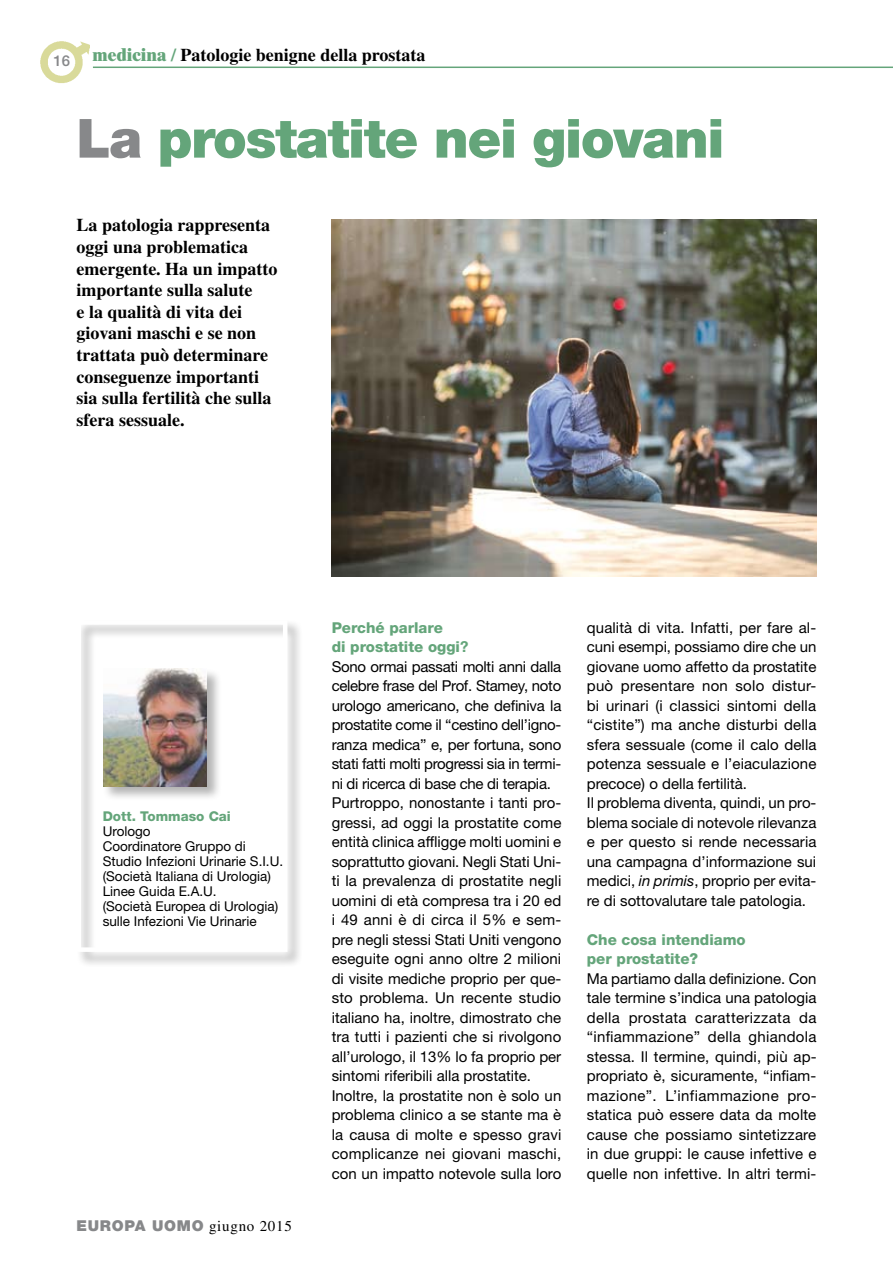
<style>
.page{position:relative;width:893px;height:1263px;background:#fff}
.page>*{position:absolute;margin:0;border:0;box-sizing:border-box;transform-origin:0 0}
.t1{font:900 54px "Helvetica Neue LT Std";letter-spacing:-.025em;color:#64a57a}
.t2{font:700 18px/21.6px "Times LT Std";color:#000}
.t3{font:15px/19.5px "Helvetica Neue LT Std";color:#000}
.t4{font:800 15px/19.5px "Helvetica Neue LT Std";color:#64a57a}
.t5{font:900 15px "Helvetica Neue LT Std";letter-spacing:.05em;color:#87888a}
.t6{font:13.5px/15px "Helvetica Neue LT Std";color:#000}
.t7{font:800 13.5px "Helvetica Neue LT Std";color:#64a57a}
.s1{font-weight:800;color:#64a57a}
.s2{color:#64a57a}
.s3{color:#87888a}
.s4{font-family:"Times LT Std";font-weight:400;color:#000}
.s5{font-weight:700;color:#64a57a}
.s6{font-style:italic}
</style>
<div class="page">
<img style="left:40px;top:41px;width:49px;height:42px">
<hr style="left:93px;top:67px;width:800px;height:1px;background:#64a57a">
<div style="left:76px;top:619px;width:233px;height:355px;background:#000;opacity:.3"></div>
<div style="left:103px;top:668px;width:125px;height:141px;background:#000;opacity:.3"></div>
<img style="left:103px;top:669px;width:103px;height:117px">
<img style="left:332px;top:219px;width:484px;height:357px">
<p class="t2" style="left:53px;top:44px;width:374px"><sub>16</sub> <span class="s1">medicina</span> <span class="s2">/</span> Patologie benigne della prostata</p>
<h1 class="t1" style="left:77px;top:106px;width:649px"><span class="s3">La</span> prostatite nei giovani</h1>
<p class="t2" style="left:77px;top:214px;width:202px">La patologia rappresenta oggi una problematica emergente. Ha un impatto importante sulla salute<br>e la qualità di vita dei giovani maschi e se non trattata può determinare conseguenze importanti sia sulla fertilità che sulla sfera sessuale.</p>
<p class="t7" style="left:103px;top:808px;width:130px">Dott. Tommaso Cai</p>
<p class="t6" style="left:103px;top:823px;width:182px">Urologo<br>Coordinatore Gruppo di<br>Studio Infezioni Urinarie S.I.U. (Società Italiana di Urologia)<br>Linee Guida E.A.U.<br>(Società Europea di Urologia) sulle Infezioni Vie Urinarie</p>
<p class="t5" style="left:77px;top:1216px;width:217px">EUROPA UOMO <span class="s4">giugno 2015</span></p>
<p class="t3" style="left:332px;top:618px;width:231px"><span class="s1">Perché parlare<br>di prostatite oggi</span><span class="s5">?<br></span>Sono ormai passati molti anni dalla celebre frase del Prof. Stamey, noto urologo americano, che definiva la prostatite come il “cestino dell’igno&shy;ranza medica” e, per fortuna, sono stati fatti molti progressi sia in termi&shy;ni di ricerca di base che di terapia.<br>Purtroppo, nonostante i tanti pro&shy;gressi, ad oggi la prostatite come entità clinica affligge molti uomini e soprattutto giovani. Negli Stati Uni&shy;ti la prevalenza di prostatite negli uomini di età compresa tra i 20 ed i 49 anni è di circa il 5% e sem&shy;pre negli stessi Stati Uniti vengono eseguite ogni anno oltre 2 milioni di visite mediche proprio per que&shy;sto problema. Un recente studio italiano ha, inoltre, dimostrato che tra tutti i pazienti che si rivolgono all’urologo, il 13% lo fa proprio per sintomi riferibili alla prostatite.<br>Inoltre, la prostatite non è solo un problema clinico a se stante ma è la causa di molte e spesso gravi complicanze nei giovani maschi, con un impatto notevole sulla loro</p>
<p class="t3" style="left:587px;top:618px;width:231px">qualità di vita. Infatti, per fare al&shy;cuni esempi, possiamo dire che un giovane uomo affetto da prostatite può presentare non solo distur&shy;bi urinari (i classici sintomi della “cistite”) ma anche disturbi della sfera sessuale (come il calo della potenza sessuale e l’eiaculazione precoce) o della fertilità.<br>Il problema diventa, quindi, un pro&shy;blema sociale di notevole rilevanza e per questo si rende necessaria una campagna d’informazione sui medici, <span class="s6">in primis</span>, proprio per evita&shy;re di sottovalutare tale patologia.</p>
<p class="t4" style="left:587px;top:930px;width:160px">Che cosa intendiamo per prostatite?</p>
<p class="t3" style="left:587px;top:969px;width:231px;text-align:justify">Ma partiamo dalla definizione. Con tale termine s’indica una patologia della prostata caratterizzata da “infiammazione” della ghiandola stessa. Il termine, quindi, più ap&shy;propriato è, sicuramente, “infiam&shy;mazione”. L’infiammazione pro&shy;statica può essere data da molte cause che possiamo sintetizzare in due gruppi: le cause infettive e quelle non infettive. In altri termi-</p>
</div>
